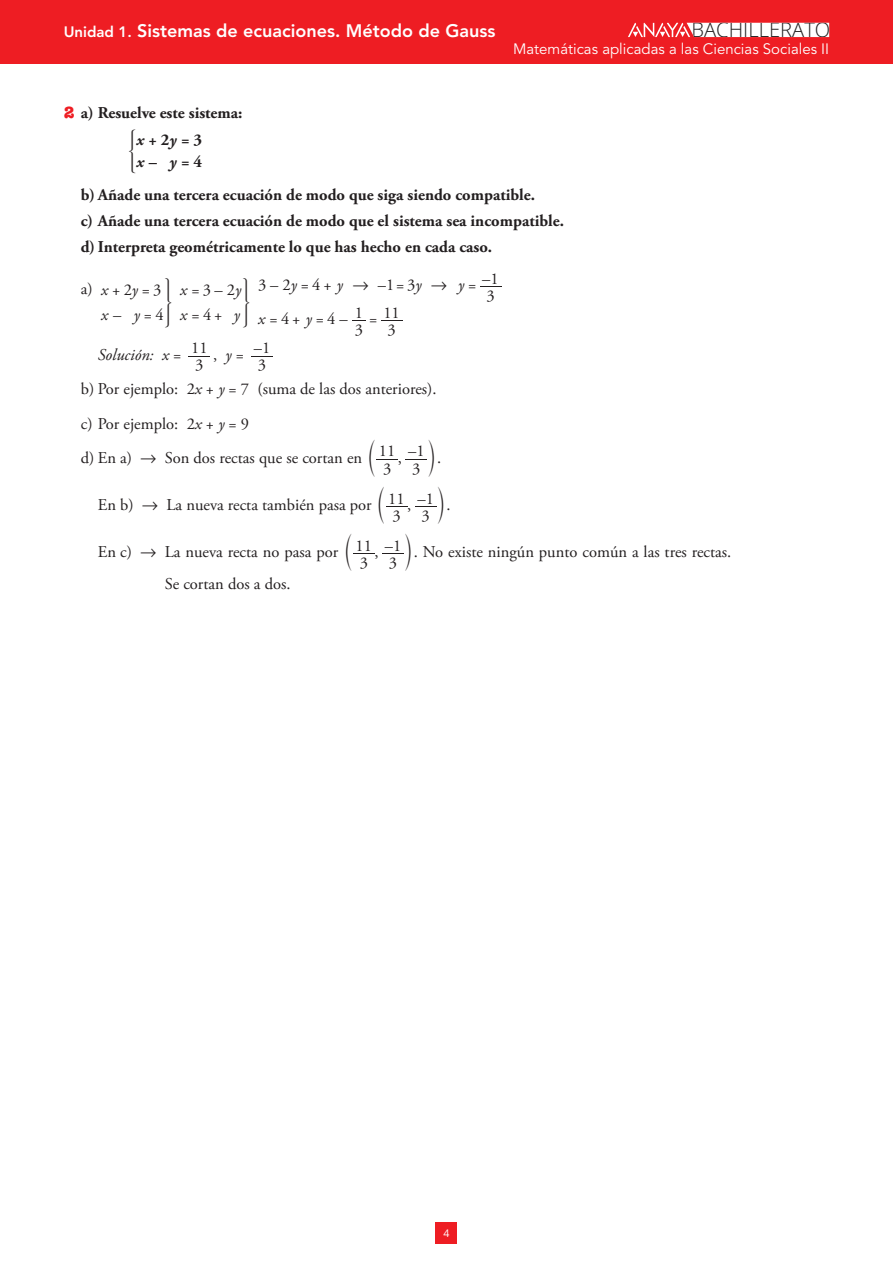
<style>
.page{position:relative;width:893px;height:1263px;background:#fff}
.page>*{position:absolute;margin:0;border:0;box-sizing:border-box;transform-origin:0 0}
.t1{font:300 20.25px "Open Sans";color:#231f20}
.t2{font:18.75px "MM Variable A";color:#231f20;scale:.88 1}
.t3{font:800 18px "Avenir LT Std";color:#fff}
.t4{font:16.65px "MM Variable A";color:#231f20}
.t5{font:16.5px/34.3px "Adobe Garamond Pro";color:#231f20}
.t6{font:700 16.5px/25.8px "Adobe Garamond Pro";color:#231f20}
.t7{font:italic 16.5px "Adobe Garamond Pro";color:#231f20}
.t8{font:16.5px "MM Variable A";color:#231f20}
.t9{font:italic 700 16.5px "Adobe Garamond Pro";color:#231f20}
.t10{font:16.5px "Anaya Math 1";color:#231f20}
.t11{font:15px "Avenir LT Std";color:#fff}
.t12{font:10.5px "Open Sans";color:#fff}
.s1{font-size:15px}
.s2{font-family:"American Typewriter Std";color:#ee1d23}
.s3{font-style:italic}
.s4{color:#fff}
.s5{font-style:normal}
.s6{font-style:normal;color:#fff}
.s7{font-family:"MM Variable A"}
.s8{font-family:"Adobe Garamond Pro"}
</style>
<div class="page">
<div style="left:0;top:0;width:893px;height:64px;background:#ee1d23"></div>
<svg style="left:628px;top:22px;width:201px;height:15px"></svg>
<div style="left:436px;top:1222px;width:21px;height:21px;background:#ee1d23"></div>
<svg style="left:352px;top:320px;width:13px;height:1px"></svg>
<svg style="left:381px;top:320px;width:21px;height:1px"></svg>
<svg style="left:189px;top:356px;width:21px;height:1px"></svg>
<svg style="left:251px;top:356px;width:22px;height:1px"></svg>
<svg style="left:376px;top:459px;width:22px;height:1px"></svg>
<svg style="left:406px;top:459px;width:21px;height:1px"></svg>
<svg style="left:386px;top:506px;width:21px;height:1px"></svg>
<svg style="left:415px;top:506px;width:21px;height:1px"></svg>
<svg style="left:353px;top:553px;width:22px;height:1px"></svg>
<svg style="left:382px;top:553px;width:22px;height:1px"></svg>
<p class="t3" style="left:64px;top:20px;width:433px"><span class="s1">Unidad 1.</span> Sistemas de ecuaciones. Método de Gauss</p>
<p class="t1" style="left:691px;top:16px;width:140px">BACHILLERATO</p>
<p class="t11" style="left:513px;top:40px;width:318px">Matemáticas aplicadas a las Ciencias Sociales II</p>
<p class="t6" style="left:136px;top:100px;width:108px;line-height:26.8px;text-indent:-73px"><span class="s2">2</span> a) Resuelve este sistema: <span class="s3">x</span> +2<span class="s3">y</span>=3</p>
<p class="t6" style="left:136px;top:149px;width:67px"><span class="s3">x</span> – 4</p>
<p class="t4" style="left:129px;top:140px;width:9px">*</p>
<p class="t6" style="left:81px;top:182px;width:485px">b) Añade una tercera ecuación de modo que siga siendo compatible.<br>c) Añade una tercera ecuación de modo que el sistema sea incompatible. d)Interpreta geométricamente lo que has hecho en cada caso.</p>
<p class="t5" style="left:81px;top:273px;width:82px">a) <span class="s3">x</span> +2<span class="s3">y</span> =3</p>
<p class="t10" style="left:352px;top:274px;width:18px">8</p>
<p class="t10" style="left:431px;top:274px;width:18px">8</p>
<p class="t5" style="left:101px;top:298px;width:64px"><span class="s3">x</span> – <span class="s4">2</span><span class="s3">y</span> =4</p>
<p class="t7" style="left:180px;top:305px;width:61px">x <span class="s5">= +</span><span class="s6">2</span>y</p>
<p class="t9" style="left:170px;top:152px;width:22px">y <span class="s5">=</span></p>
<p class="t5" style="left:482px;top:262px;width:18px">–1</p>
<p class="t2" style="left:165px;top:290px;width:10px">4</p>
<p class="t2" style="left:243px;top:290px;width:10px">4</p>
<p class="t7" style="left:98px;top:345px;width:85px">Solución: x <span class="s5">=</span></p>
<p class="t5" style="left:195px;top:349px;width:10px">3</p>
<p class="t5" style="left:312px;top:269px;width:10px">4</p>
<p class="t5" style="left:180px;top:273px;width:62px"><span class="s3">x</span> =3 2<span class="s3">y</span></p>
<p class="t5" style="left:258px;top:269px;width:86px">3 2<span class="s3">y</span>= +<span class="s3">y</span></p>
<p class="t5" style="left:378px;top:269px;width:45px">–1 3<span class="s3">y</span></p>
<p class="t7" style="left:458px;top:275px;width:20px">y<span class="s5">=</span></p>
<p class="t5" style="left:258px;top:302px;width:91px"><span class="s3">x</span>= + =4–</p>
<p class="t5" style="left:270px;top:269px;width:10px">–</p>
<p class="t5" style="left:396px;top:269px;width:10px">=</p>
<p class="t5" style="left:369px;top:302px;width:10px">=</p>
<p class="t5" style="left:486px;top:279px;width:10px">3</p>
<p class="t5" style="left:215px;top:273px;width:10px">–</p>
<p class="t5" style="left:355px;top:296px;width:10px">1</p>
<p class="t5" style="left:383px;top:296px;width:18px">11</p>
<p class="t5" style="left:203px;top:298px;width:10px">4</p>
<p class="t5" style="left:281px;top:302px;width:10px">4</p>
<p class="t7" style="left:306px;top:309px;width:8px">y</p>
<p class="t5" style="left:355px;top:313px;width:10px">3</p>
<p class="t5" style="left:387px;top:313px;width:10px">3</p>
<p class="t5" style="left:254px;top:331px;width:18px">–1</p>
<p class="t5" style="left:81px;top:372px;width:357px">b) Por ejemplo: 2<span class="s3">x</span> + <span class="s3">y</span> = 7 (suma de las dos anteriores). c) Por ejemplo: 2<span class="s3">x</span> + <span class="s3">y</span> = 9<br>d) En a) → Son dos rectas que se cortan en <span class="s7">D</span></p>
<p class="t5" style="left:191px;top:335px;width:54px">11 , <span class="s3">y</span> =</p>
<p class="t5" style="left:258px;top:349px;width:10px">3</p>
<p class="t5" style="left:408px;top:435px;width:18px">–1</p>
<p class="t8" style="left:428px;top:447px;width:14px">N<span class="s8">.</span></p>
<p class="t5" style="left:379px;top:435px;width:18px">11</p>
<p class="t5" style="left:398px;top:441px;width:6px">,</p>
<p class="t5" style="left:383px;top:452px;width:10px">3</p>
<p class="t5" style="left:412px;top:452px;width:10px">3</p>
<p class="t5" style="left:98px;top:488px;width:288px">En b) → La nueva recta también pasa por <span class="s7">D</span></p>
<p class="t5" style="left:417px;top:482px;width:18px">–1</p>
<p class="t8" style="left:438px;top:495px;width:14px">N<span class="s8">.</span></p>
<p class="t5" style="left:388px;top:482px;width:18px">11</p>
<p class="t5" style="left:407px;top:488px;width:6px">,</p>
<p class="t5" style="left:392px;top:499px;width:10px">3</p>
<p class="t5" style="left:422px;top:499px;width:10px">3</p>
<p class="t5" style="left:98px;top:535px;width:256px">En c) → La nueva recta no pasa por <span class="s7">D</span></p>
<p class="t5" style="left:385px;top:529px;width:18px">–1</p>
<p class="t5" style="left:405px;top:535px;width:328px"><span class="s7">N</span>. No existe ningún punto común a las tres rectas.</p>
<p class="t5" style="left:356px;top:529px;width:18px">11</p>
<p class="t5" style="left:375px;top:535px;width:6px">,</p>
<p class="t5" style="left:360px;top:546px;width:10px">3</p>
<p class="t5" style="left:389px;top:546px;width:10px">3</p>
<p class="t5" style="left:165px;top:567px;width:127px">Se cortan dos a dos.</p>
<p class="t12" style="left:443px;top:1226px;width:8px">4</p>
</div>
